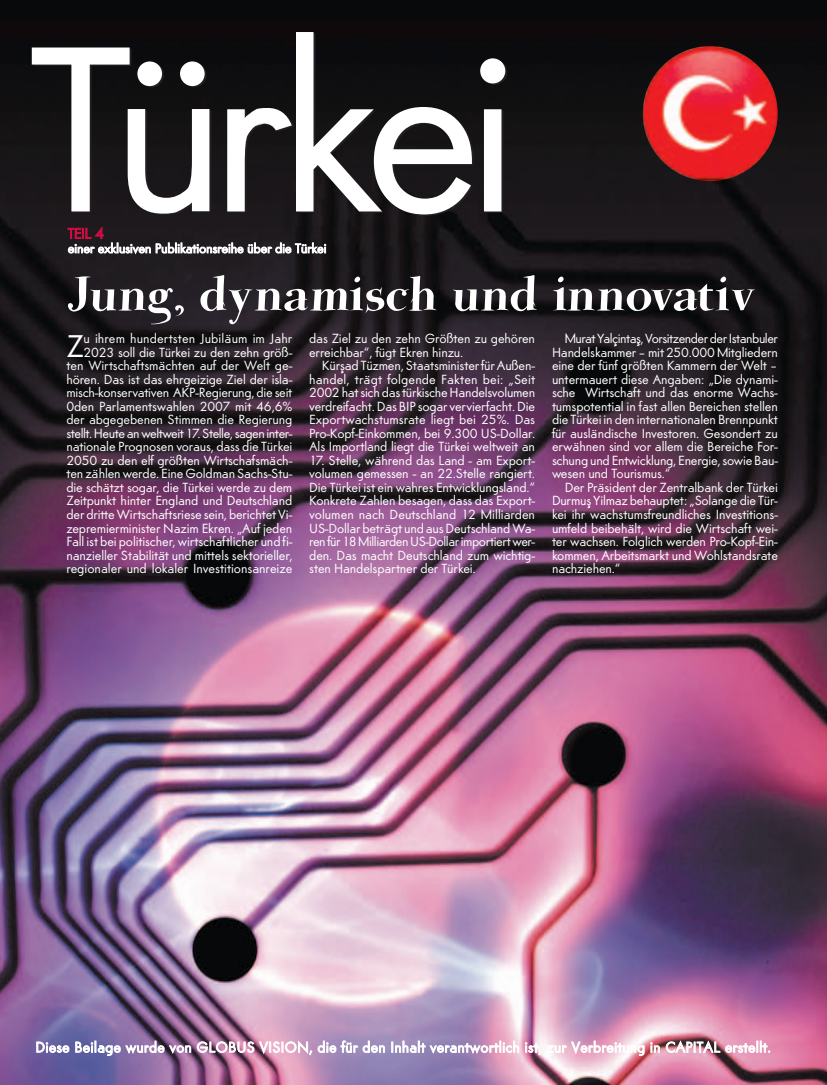
<style>
.page{position:relative;width:827px;height:1085px;background:#fff}
.page>*{position:absolute;margin:0;border:0;box-sizing:border-box;transform-origin:0 0}
.t1{font:240px "Am Sans";letter-spacing:-.065em;color:#fff}
.t2{font:57px "Parma Petit Heavy Swinging";letter-spacing:-.025em;color:#fff}
.t3{font:31.95px "Am Sans";color:#fff}
.t4{font:15px "Am Sans";letter-spacing:.02em;color:#fff}
.t5{font:15px "Am Sans";color:#d20d44}
.t6{font:13.5px/13.5px "Am Sans";letter-spacing:-.01em;color:#fff;text-align:right}
.t7{font:13.5px "Am Sans";letter-spacing:-.035em;color:#fff}
.t8{font:13.5px "Am Sans";letter-spacing:.01em;color:#fff}
</style>
<div class="page">
<img style="left:0;top:0;width:827px;height:1084px">
<p class="t1" style="left:29px;top:32px;width:491px">Türkei</p>
<p class="t5" style="left:68px;top:227px;width:38px">TEIL 4</p>
<p class="t6" style="left:68px;top:242px;width:260px">einer exklusiven Publikationsreihe über die Türkei</p>
<p class="t2" style="left:66px;top:275px;width:692px">Jung, dynamisch und innovativ</p>
<p class="t6" style="left:66px;top:333px;width:227px">u ihrem hundertsten Jubiläum im Jahr 2023 soll die Türkei zu den zehn größ&shy;ten Wirtschaftsmächten auf der Welt ge&shy;hören. Das ist das ehrgeizige Ziel der isla&shy;misch-konservativen AKP-Regierung, die seit 0den Parlamentswahlen 2007 mit 46,6% der abgegebenen Stimmen die Regierung stellt. Heute an weltweit 17. Stelle, sagen inter&shy;nationale Prognosen voraus, dass die Türkei 2050 zu den elf größten Wirtschafsmäch&shy;ten zählen werde. Eine Goldman Sachs-Stu&shy;die schätzt sogar, die Türkei werde zu dem Zeitpunkt hinter England und Deutschland der dritte Wirtschaftsriese sein, berichtet Vi&shy;zepremierminister Nazim Ekren. „Auf jeden Fall ist bei politischer, wirtschaftlicher und fi&shy;nanzieller Stabilität und mittels sektorieller, regionaler und lokaler Investitionsanreize</p>
<p class="t6" style="left:309px;top:333px;width:227px">das Ziel zu den zehn Größten zu gehören</p>
<p class="t3" style="left:66px;top:333px;width:19px">Z</p>
<p class="t6" style="left:309px;top:346px;width:156px">erreichbar“, fügt Ekren hinzu.</p>
<p class="t6" style="left:322px;top:360px;width:215px">Kürsad Tüzmen, Staatsminister für Außen-</p>
<p class="t8" style="left:309px;top:373px;width:227px">handel, trägt folgende Fakten bei: „Seit</p>
<p class="t6" style="left:309px;top:387px;width:227px">2002 hat sich das türkische Handelsvolumen</p>
<p class="t6" style="left:309px;top:400px;width:227px">verdreifacht. Das BIP sogar vervierfacht. Die</p>
<p class="t6" style="left:309px;top:414px;width:227px">Exportwachstumsrate liegt bei 25%. Das</p>
<p class="t6" style="left:309px;top:427px;width:227px">Pro-Kopf-Einkommen, bei 9.300 US-Dollar.</p>
<p class="t6" style="left:309px;top:441px;width:227px">Als Importland liegt die Türkei weltweit an</p>
<p class="t6" style="left:309px;top:454px;width:227px;text-align:justify">17. Stelle, während das Land - am Export&shy;volumen gemessen - an 22.Stelle rangiert.<br>Die Türkei ist ein wahres Entwicklungsland.“ Konkrete Zahlen besagen, dass das Export&shy;volumen nach Deutschland 12 Milliarden US-Dollar beträgt und aus Deutschland Wa&shy;ren für 18 Milliarden US-Dollar importiert wer&shy;den. Das macht Deutschland zum wichtig&shy;sten Handelspartner der Türkei.</p>
<p class="t7" style="left:564px;top:333px;width:215px">Murat Yalcintas, Vorsitzender der Istanbuler</p>
<p class="t6" style="left:552px;top:346px;width:227px">Handelskammer – mit 250.000 Mitgliedern</p>
<p class="t6" style="left:552px;top:360px;width:227px">eine der fünf größten Kammern der Welt –</p>
<p class="t6" style="left:552px;top:373px;width:227px">untermauert diese Angaben: „Die dynami-</p>
<p class="t6" style="left:552px;top:387px;width:227px">sche Wirtschaft und das enorme Wachs-</p>
<p class="t6" style="left:552px;top:400px;width:227px">tumspotential in fast allen Bereichen stellen</p>
<p class="t6" style="left:552px;top:414px;width:227px">die Türkei in den internationalen Brennpunkt</p>
<p class="t6" style="left:552px;top:427px;width:227px">für ausländische Investoren. Gesondert zu</p>
<p class="t6" style="left:552px;top:441px;width:227px">erwähnen sind vor allem die Bereiche For-</p>
<p class="t6" style="left:552px;top:454px;width:227px">schung und Entwicklung, Energie, sowie Bau-</p>
<p class="t6" style="left:552px;top:468px;width:120px">wesen und Tourismus.“</p>
<p class="t6" style="left:564px;top:481px;width:215px">Der Präsident der Zentralbank der Türkei</p>
<p class="t6" style="left:552px;top:495px;width:227px">Durmus Yilmaz behauptet: „Solange die Tür-</p>
<p class="t6" style="left:552px;top:508px;width:227px">kei ihr wachstumsfreundliches Investitions-</p>
<p class="t6" style="left:552px;top:522px;width:227px">umfeld beibehält, wird die Wirtschaft wei-</p>
<p class="t6" style="left:552px;top:535px;width:227px">ter wachsen. Folglich werden Pro-Kopf-Ein-</p>
<p class="t6" style="left:552px;top:549px;width:227px">kommen, Arbeitsmarkt und Wohlstandsrate</p>
<p class="t6" style="left:552px;top:562px;width:70px">nachziehen.“</p>
<p class="t4" style="left:35px;top:1040px;width:737px">Diese Beilage wurde von GLOBUS VISION, die für den Inhalt verantwortlich ist, zur Verbreitung in CAPITAL erstellt.</p>
</div>
